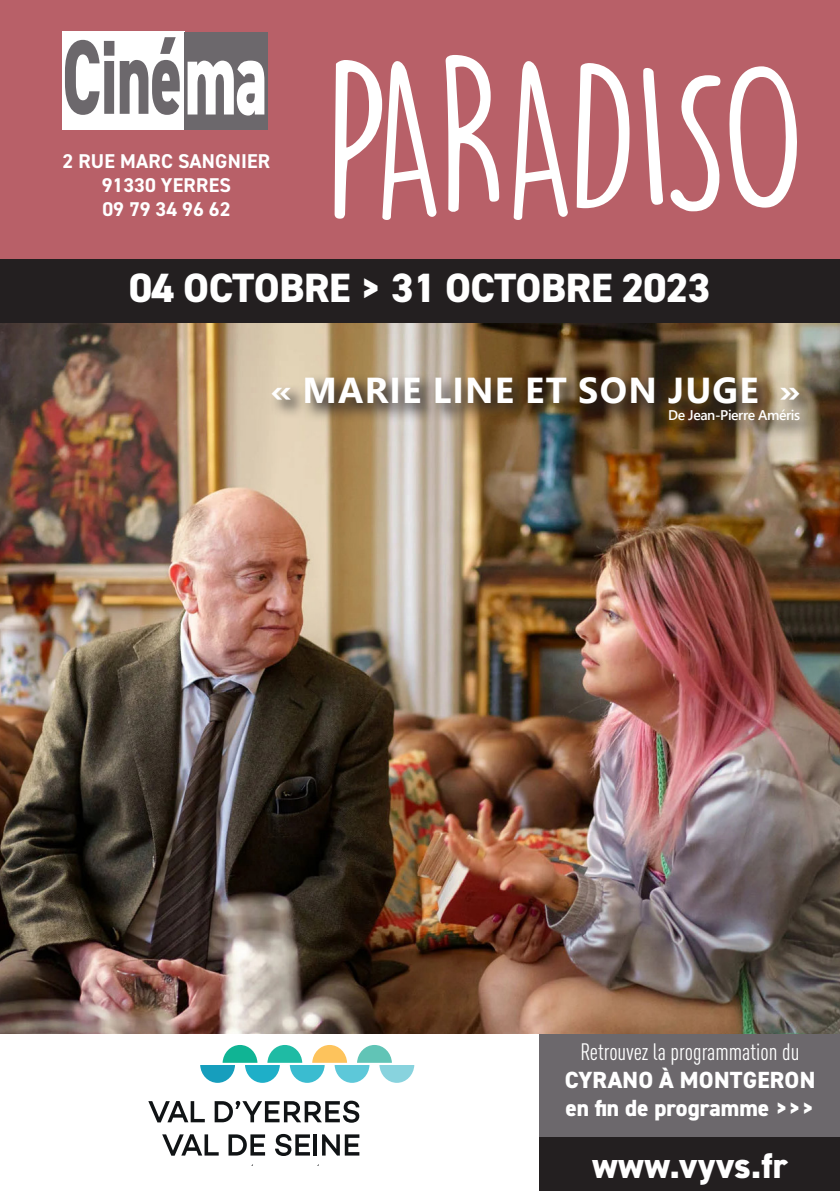
<style>
.page{position:relative;width:840px;height:1191px;background:#fff}
.page>*{position:absolute;margin:0;border:0;box-sizing:border-box;transform-origin:0 0}
.t1{font:193.2px "DK Lemon Yellow Sun";letter-spacing:-.055em;color:#fff}
.t2{font:800 105.6px "DIN2014";letter-spacing:-.02em;color:#6c686c;scale:.62 1}
.t3{font:800 41px "DIN2014";letter-spacing:-.02em;color:#fff}
.t4{font:700 36px "Segoe UI";letter-spacing:.035em;color:#fff}
.t5{font:800 36px "DIN2014";letter-spacing:.01em;color:#fff}
.t6{font:800 23.4px "DIN2014";color:#fff}
.t7{font:condensed 23.4px "DIN Pro";color:#fff}
.t8{font:700 20px "DIN2014";letter-spacing:.01em;color:#fff}
.t9{font:600 14px "Segoe UI";letter-spacing:-.03em;color:#fff}
.s1{color:#fff}
</style>
<div class="page">
<img style="left:0;top:323px;width:839px;height:711px">
<svg style="left:148px;top:1101px;width:57px;height:21px"></svg>
<svg style="left:162px;top:1134px;width:56px;height:21px"></svg>
<svg style="left:228px;top:1134px;width:37px;height:21px"></svg>
<svg style="left:275px;top:1134px;width:35px;height:22px"></svg>
<hr style="left:313px;top:1134px;width:4px;height:21px;background:#101315">
<svg style="left:322px;top:1134px;width:37px;height:21px"></svg>
<svg style="left:200px;top:1045px;width:214px;height:37px"></svg>
<svg style="left:214px;top:1100px;width:145px;height:22px"></svg>
<div style="left:539px;top:1034px;width:300px;height:103px;background:#6c686c"></div>
<div style="left:539px;top:1137px;width:300px;height:54px;background:#231f20"></div>
<div style="left:0;top:0;width:839px;height:259px;background:#b86068"></div>
<img style="left:269px;top:373px;width:549px;height:66px">
<div style="left:62px;top:31px;width:122px;height:99px;background:#fff"></div>
<div style="left:184px;top:32px;width:83px;height:98px;background:#6c686c"></div>
<div style="left:0;top:259px;width:839px;height:64px;background:#231f20"></div>
<p class="t2" style="left:62px;top:7px;width:332px">Ciné<span class="s1">ma</span></p>
<p class="t8" style="left:62px;top:148px;width:209px">2 RUE MARC SANGNIER</p>
<p class="t8" style="left:102px;top:172px;width:131px">91330 YERRES</p>
<p class="t8" style="left:102px;top:196px;width:129px">09 79 34 96 62</p>
<p class="t1" style="left:325px;top:21px;width:483px">PARADISO</p>
<p class="t3" style="left:129px;top:261px;width:582px">04 OCTOBRE &gt; 31 OCTOBRE 2023</p>
<p class="t4" style="left:271px;top:356px;width:530px">« MARIE LINE ET SON JUGE »</p>
<p class="t9" style="left:667px;top:401px;width:133px">De Jean-Pierre Améris</p>
<p class="t7" style="left:580px;top:1034px;width:220px">Retrouvez la programmation du</p>
<p class="t6" style="left:564px;top:1064px;width:252px">CYRANO À MONTGERON</p>
<p class="t6" style="left:565px;top:1092px;width:250px">en fin de programme &gt;&gt;&gt;</p>
<p class="t5" style="left:591px;top:1141px;width:197px">www.vyvs.fr</p>
</div>
